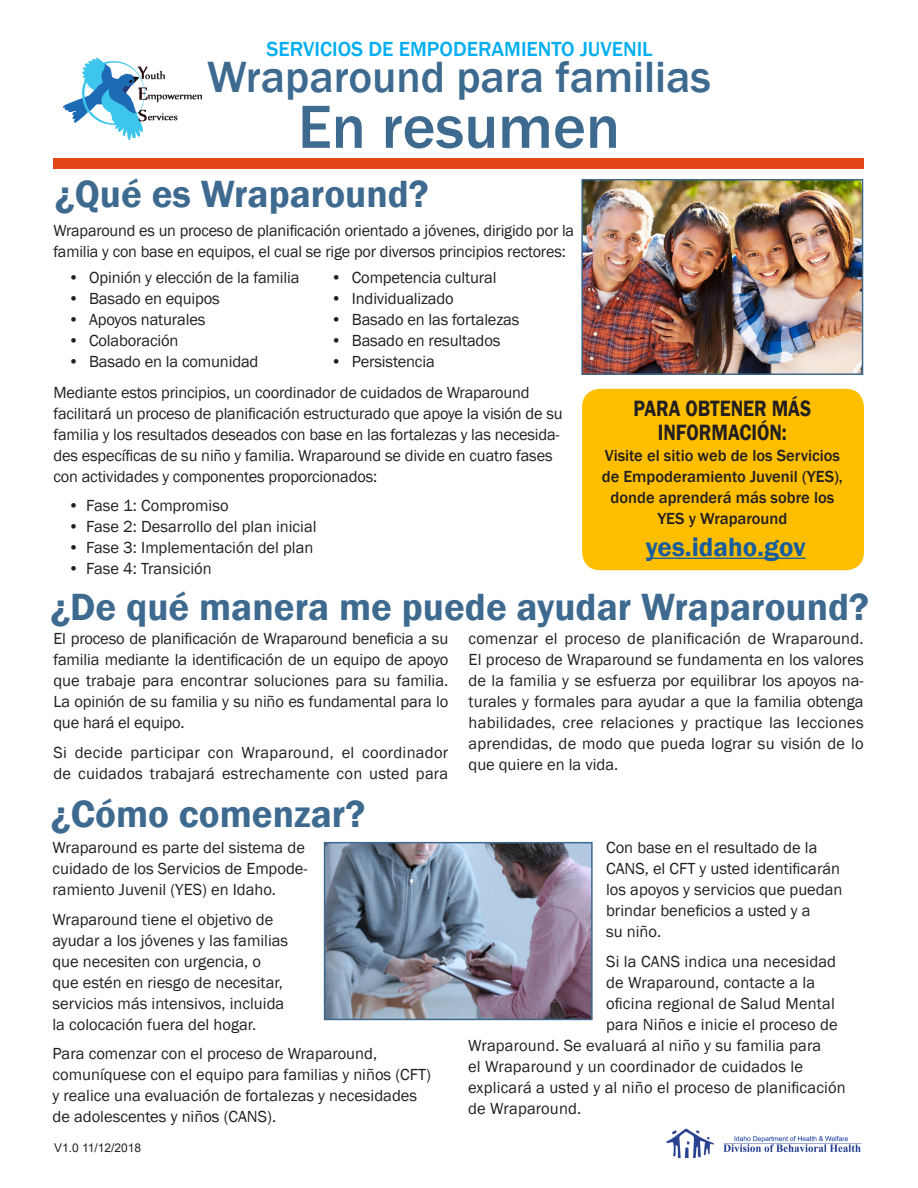
<style>
.page{position:relative;width:918px;height:1188px;background:#fff}
.page>*{position:absolute;margin:0;border:0;box-sizing:border-box;transform-origin:0 0}
.t1{font:500 63px "Franklin Gothic";color:#3e6a90}
.t2{font:500 45px "Franklin Gothic";color:#3e6a90}
.t3{font:600 39px "Franklin Gothic";color:#3e6a90}
.t4{font:600 27px "Franklin Gothic";color:#175d9e}
.t5{font:600 22.8px/23.4px "Franklin Gothic";color:#231f20;text-align:center;scale:.85 1}
.t6{font:500 21px "Franklin Gothic";color:#00aeef}
.Better_Justification{font:16.5px/21px "Franklin Gothic";color:#231f20}
.t7{font:500 16.5px/21px "Franklin Gothic";color:#231f20;text-align:center}
.t8{font:12px "Arial";color:#231f20}
</style>
<div class="page">
<img style="left:64px;top:59px;width:137px;height:81px">
<img style="left:583px;top:181px;width:278px;height:192px">
<div style="left:581px;top:179px;width:282px;height:196px;border:1px solid #3d698f"></div>
<div style="left:53px;top:158px;width:811px;height:11px;background:#e34717"></div>
<div style="left:582px;top:389px;width:282px;height:181px;background:#ffbf00;border-radius:18px"></div>
<hr style="left:646px;top:558px;width:160px;height:1px;background:#175d9e">
<img style="left:667px;top:1128px;width:195px;height:30px">
<img style="left:327px;top:845px;width:263px;height:172px">
<div style="left:324px;top:842px;width:269px;height:178px;border:2px solid #3d698f"></div>
<p class="t6" style="left:266px;top:36px;width:388px">SERVICIOS DE EMPODERAMIENTO JUVENIL</p>
<p class="t2" style="left:207px;top:49px;width:505px">Wraparound para familias</p>
<p class="t1" style="left:298px;top:88px;width:324px">En resumen</p>
<p class="t3" style="left:55px;top:170px;width:375px">¿Qué es Wraparound?</p>
<p class="Better_Justification" style="left:53px;top:220px;width:522px">Wraparound es un proceso de planificación orientado a jóvenes, dirigido por la familia y con base en equipos, el cual se rige por diversos principios rectores:</p>
<p class="Better_Justification" style="left:68px;top:267px;width:233px">• Opinión y elección de la familia</p>
<p class="Better_Justification" style="left:68px;top:288px;width:153px">• Basado en equipos</p>
<p class="Better_Justification" style="left:68px;top:309px;width:139px">• Apoyos naturales</p>
<p class="Better_Justification" style="left:68px;top:330px;width:112px">• Colaboración</p>
<p class="Better_Justification" style="left:68px;top:351px;width:192px">• Basado en la comunidad</p>
<p class="Better_Justification" style="left:331px;top:267px;width:167px">• Competencia cultural</p>
<p class="Better_Justification" style="left:331px;top:288px;width:124px">• Individualizado</p>
<p class="Better_Justification" style="left:331px;top:309px;width:190px">• Basado en las fortalezas</p>
<p class="Better_Justification" style="left:331px;top:330px;width:171px">• Basado en resultados</p>
<p class="Better_Justification" style="left:331px;top:351px;width:105px">• Persistencia</p>
<p class="Better_Justification" style="left:53px;top:382px;width:511px">Mediante estos principios, un coordinador de cuidados de Wraparound facilitará un proceso de planificación estructurado que apoye la visión de su familia y los resultados deseados con base en las fortalezas y las necesida&shy;des específicas de su niño y familia. Wraparound se divide en cuatro fases con actividades y componentes proporcionados:</p>
<p class="Better_Justification" style="left:68px;top:495px;width:162px">• Fase 1: Compromiso</p>
<p class="Better_Justification" style="left:68px;top:516px;width:250px">• Fase 2: Desarrollo del plan inicial</p>
<p class="Better_Justification" style="left:68px;top:537px;width:247px">• Fase 3: Implementación del plan</p>
<p class="Better_Justification" style="left:68px;top:558px;width:145px">• Fase 4: Transición</p>
<p class="t3" style="left:50px;top:583px;width:820px">¿De qué manera me puede ayudar Wraparound?</p>
<p class="Better_Justification" style="left:53px;top:628px;width:397px;text-align:justify">El proceso de planificación de Wraparound beneficia a su familia mediante la identificación de un equipo de apoyo que trabaje para encontrar soluciones para su familia.<br>La opinión de su familia y su niño es fundamental para lo que hará el equipo.</p>
<p class="Better_Justification" style="left:53px;top:742px;width:397px">Si decide participar con Wraparound, el coordinador de cuidados trabajará estrechamente con usted para</p>
<p class="t5" style="left:633px;top:397px;width:211px">PARA OBTENER MÁS<br>INFORMACIÓN:</p>
<p class="t7" style="left:602px;top:445px;width:243px">Visite el sitio web de los Servicios de Empoderamiento Juvenil (YES), donde aprenderá más sobre los<br>YES y Wraparound</p>
<p class="t4" style="left:646px;top:531px;width:161px">yes.idaho.gov</p>
<p class="Better_Justification" style="left:469px;top:628px;width:397px;text-align:justify">comenzar el proceso de planificación de Wraparound.<br>El proceso de Wraparound se fundamenta en los valores de la familia y se esfuerza por equilibrar los apoyos na&shy;turales y formales para ayudar a que la familia obtenga habilidades, cree relaciones y practique las lecciones aprendidas, de modo que pueda lograr su visión de lo que quiere en la vida.</p>
<p class="t3" style="left:51px;top:790px;width:316px">¿Cómo comenzar?</p>
<p class="Better_Justification" style="left:52px;top:838px;width:257px">Wraparound es parte del sistema de cuidado de los Servicios de Empode&shy;ramiento Juvenil (YES) en Idaho.</p>
<p class="Better_Justification" style="left:52px;top:909px;width:237px">Wraparound tiene el objetivo de ayudar a los jóvenes y las familias que necesiten con urgencia, o que estén en riesgo de necesitar, servicios más intensivos, incluida la colocación fuera del hogar.</p>
<p class="Better_Justification" style="left:52px;top:1044px;width:380px">Para comenzar con el proceso de Wraparound, comuníquese con el equipo para familias y niños (CFT) y realice una evaluación de fortalezas y necesidades de adolescentes y niños (CANS).</p>
<p class="t8" style="left:54px;top:1139px;width:89px">V1.0 11/12/2018</p>
<p class="Better_Justification" style="left:606px;top:838px;width:238px">Con base en el resultado de la<br>CANS, el CFT y usted identificarán los apoyos y servicios que puedan brindar beneficios a usted y a<br>su niño.</p>
<p class="Better_Justification" style="left:606px;top:951px;width:232px">Si la CANS indica una necesidad</p>
<p class="Better_Justification" style="left:606px;top:972px;width:211px">de Wraparound, contacte a la</p>
<p class="Better_Justification" style="left:606px;top:993px;width:230px">oficina regional de Salud Mental</p>
<p class="Better_Justification" style="left:606px;top:1014px;width:233px">para Niños e inicie el proceso de</p>
<p class="Better_Justification" style="left:468px;top:1035px;width:355px">Wraparound. Se evaluará al niño y su familia para</p>
<p class="Better_Justification" style="left:468px;top:1056px;width:336px">el Wraparound y un coordinador de cuidados le</p>
<p class="Better_Justification" style="left:468px;top:1077px;width:379px">explicará a usted y al niño el proceso de planificación</p>
<p class="Better_Justification" style="left:468px;top:1098px;width:115px">de Wraparound.</p>
</div>
